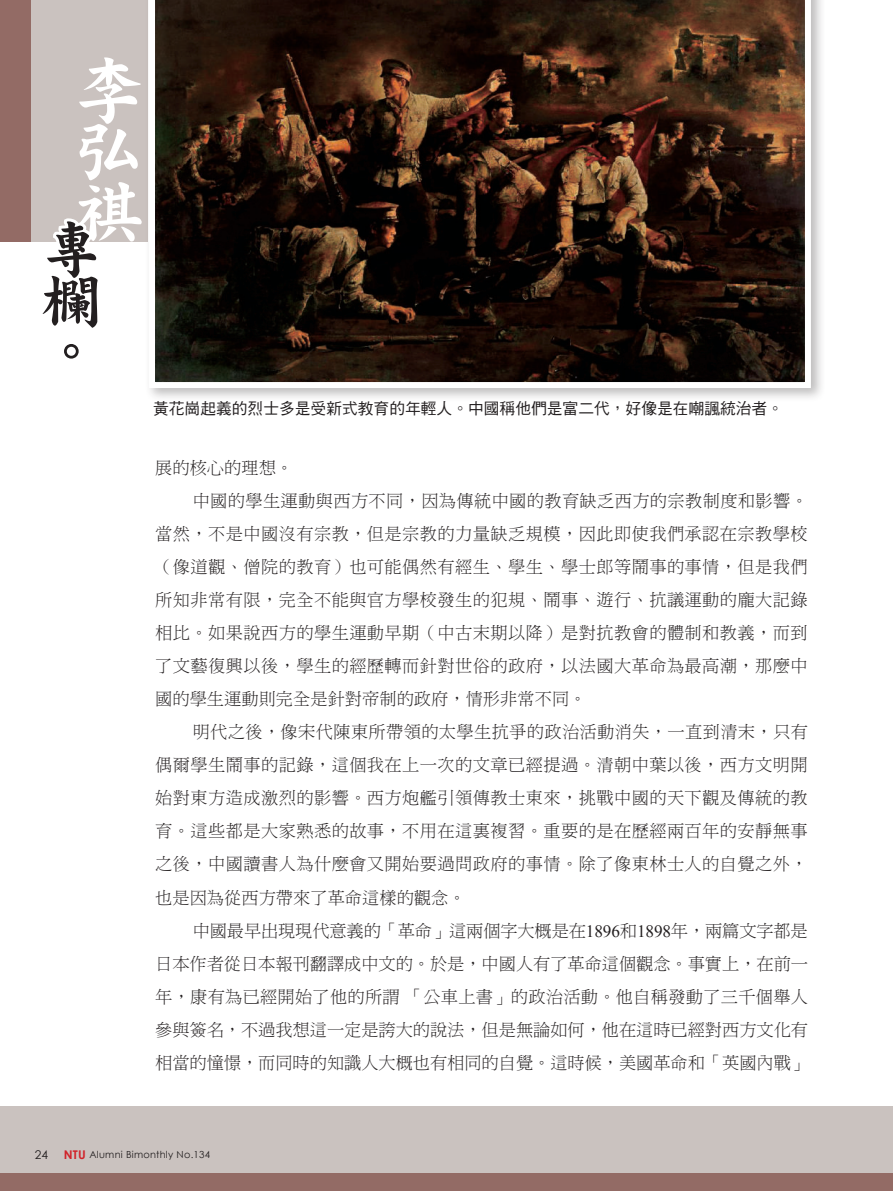
<style>
.page{position:relative;width:893px;height:1191px;background:#fff}
.page>*{position:absolute;margin:0;border:0;box-sizing:border-box;transform-origin:0 0}
.t1{font:72px/61.2px "DF Kai Shu Std W9";color:#fff;text-align:justify}
.t2{font:60px/51px "DF Kai Shu Std W9";color:#231f20;text-align:justify}
.t3{font:17.25px "DF Ming Std W3";letter-spacing:.025em;color:#231f20}
.t4{font:17.25px "DF Ming Std W3";letter-spacing:-.005em;color:#231f20}
.t5{font:17.25px "DF Ming Std W3";color:#231f20}
.t6{font:17.25px "DF Ming Std W3";letter-spacing:-.01em;color:#231f20}
.t7{font:15.75px "DF Hei Std W5";color:#231f20}
.t8{font:12px "Century Gothic";color:#231f20}
.t9{font:9.75px "Century Gothic";letter-spacing:.025em;color:#231f20}
.s1{font-family:"Times New Roman"}
.s2{font-weight:700;font-size:12px;color:#d1232a}
</style>
<div class="page">
<div style="left:0;top:0;width:147px;height:241px;background:#cac2bf"></div>
<svg style="left:30px;top:218px;width:92px;height:24px"></svg>
<div style="left:0;top:0;width:31px;height:241px;background:#936b65"></div>
<div style="left:0;top:1106px;width:893px;height:83px;background:#cac2bf"></div>
<div style="left:144px;top:0;width:682px;height:403px;background:#231f20;opacity:.3"></div>
<svg style="left:149px;top:0;width:662px;height:388px;background:#312016"></svg>
<div style="left:0;top:1174px;width:893px;height:17px;background:#936b65"></div>
<h1 class="t1" style="left:73px;top:58px;width:71px">李弘祺</h1>
<h2 class="t2" style="left:41px;top:223px;width:58px">專欄。</h2>
<p class="t7" style="left:153px;top:399px;width:631px">黃花崗起義的烈士多是受新式教育的年輕人。中國稱他們是富二代，好像是在嘲諷統治者。</p>
<p class="t5" style="left:155px;top:459px;width:139px">展的核心的理想。</p>
<p class="t3" style="left:193px;top:492px;width:617px">中國的學生運動與西方不同，因為傳統中國的教育缺乏西方的宗教制度和影響。</p>
<p class="t3" style="left:155px;top:525px;width:654px">當然，不是中國沒有宗教，但是宗教的力量缺乏規模，因此即使我們承認在宗教學校</p>
<p class="t3" style="left:155px;top:558px;width:654px">（像道觀、僧院的教育）也可能偶然有經生、學生、學士郎等鬧事的事情，但是我們</p>
<p class="t3" style="left:155px;top:591px;width:654px">所知非常有限，完全不能與官方學校發生的犯規、鬧事、遊行、抗議運動的龐大記錄</p>
<p class="t3" style="left:155px;top:624px;width:654px">相比。如果說西方的學生運動早期（中古末期以降）是對抗教會的體制和教義，而到</p>
<p class="t3" style="left:155px;top:657px;width:654px">了文藝復興以後，學生的經歷轉而針對世俗的政府，以法國大革命為最高潮，那麼中</p>
<p class="t5" style="left:155px;top:690px;width:433px">國的學生運動則完全是針對帝制的政府，情形非常不同。</p>
<p class="t3" style="left:193px;top:723px;width:617px">明代之後，像宋代陳東所帶領的太學生抗爭的政治活動消失，一直到清末，只有</p>
<p class="t3" style="left:155px;top:756px;width:654px">偶爾學生鬧事的記錄，這個我在上一次的文章已經提過。清朝中葉以後，西方文明開</p>
<p class="t3" style="left:155px;top:789px;width:654px">始對東方造成激烈的影響。西方炮艦引領傳教士東來，挑戰中國的天下觀及傳統的教</p>
<p class="t3" style="left:155px;top:822px;width:654px">育。這些都是大家熟悉的故事，不用在這裏複習。重要的是在歷經兩百年的安靜無事</p>
<p class="t3" style="left:155px;top:855px;width:654px">之後，中國讀書人為什麼會又開始要過問政府的事情。除了像東林士人的自覺之外，</p>
<p class="t5" style="left:155px;top:888px;width:312px">也是因為從西方帶來了革命這樣的觀念。</p>
<p class="t6" style="left:193px;top:921px;width:617px">中國最早出現現代意義的「革命」這兩個字大概是在<span class="s1">1896</span>和<span class="s1">1898</span>年，兩篇文字都是</p>
<p class="t4" style="left:155px;top:954px;width:654px">日本作者從日本報刊翻譯成中文的。於是，中國人有了革命這個觀念。事實上，在前一</p>
<p class="t3" style="left:155px;top:987px;width:654px">年，康有為已經開始了他的所謂「公車上書」的政治活動。他自稱發動了三千個舉人</p>
<p class="t4" style="left:155px;top:1020px;width:654px">參與簽名，不過我想這一定是誇大的說法，但是無論如何，他在這時已經對西方文化有</p>
<p class="t4" style="left:155px;top:1053px;width:654px">相當的憧憬，而同時的知識人大概也有相同的自覺。這時候，美國革命和「英國內戰」</p>
<p class="t8" style="left:35px;top:1147px;width:15px">24</p>
<p class="t9" style="left:64px;top:1148px;width:148px"><span class="s2">NTU</span> Alumni Bimonthly No.134</p>
</div>
